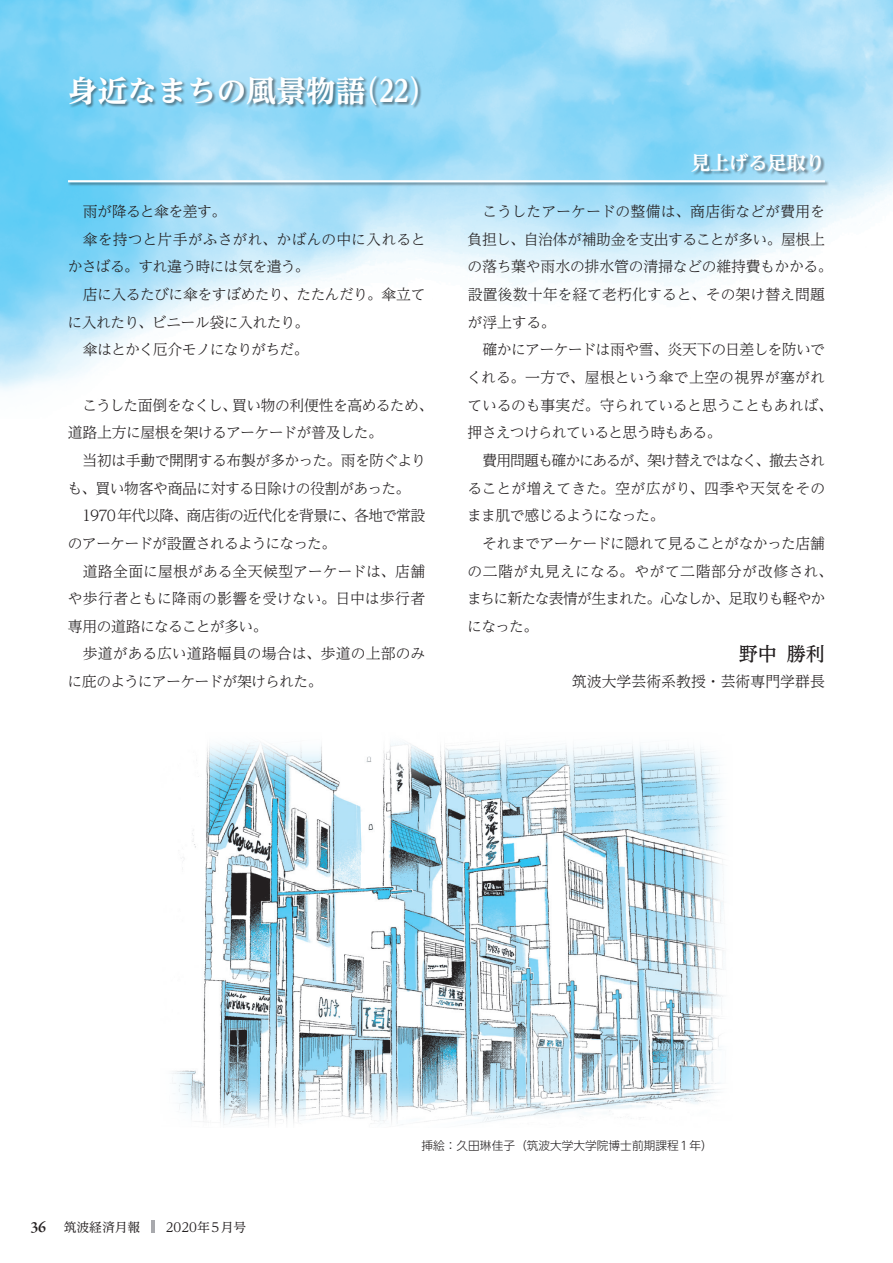
<style>
.page{position:relative;width:893px;height:1263px;background:#fff}
.page>*{position:absolute;margin:0;border:0;box-sizing:border-box;transform-origin:0 0}
.t1{font:700 expanded 29.7px "UD Reimin Pr 6 N";color:#fff}
.t2{font:700 expanded 19.2px "UD Reimin Pr 6 N";color:#fff}
.t3{font:500 19.2px "UD Reimin Pr 6 N";color:#231f20}
.t4{font:300 14.85px/27.6px "UD Reimin Pr 6 N";letter-spacing:-.03em;color:#231f20}
.t5{font:300 14.85px/27.6px "UD Reimin Pr 6 N";letter-spacing:-.01em;color:#231f20}
.t6{font:300 14.85px/27.6px "UD Reimin Pr 6 N";letter-spacing:-.05em;color:#231f20}
.t7{font:300 14.85px "UD Reimin Pr 6 N";letter-spacing:.005em;color:#231f20}
.t8{font:300 14.85px "UD Reimin Pr 6 N";color:#231f20}
.t9{font:300 14.85px "UD Reimin Pr 6 N";letter-spacing:-.06em;color:#231f20}
.t10{font:12.75px "UD Reimin Pr 6 N";color:#231f20}
.t11{font:300 11.7px "UD Shin Go Pr 6";color:#231f20}
.s1{font-family:"Garamond Premr Pro";font-weight:600;font-size:15.9px}
</style>
<div class="page">
<img style="left:172px;top:743px;width:552px;height:382px">
<img style="left:0;top:0;width:893px;height:391px">
<hr style="left:151px;top:1220px;width:4px;height:13px;background:#a8a9ad">
<div style="left:69px;top:76px;width:353px;height:33px;background:#231f20;opacity:.5"></div>
<div style="left:691px;top:153px;width:134px;height:23px;background:#231f20;opacity:.5"></div>
<div style="left:68px;top:180px;width:761px;height:7px;background:#231f20;opacity:.5"></div>
<hr style="left:68px;top:180px;width:757px;height:2px;background:#fff">
<h1 class="t1" style="left:68px;top:66px;width:369px">身近なまちの風景物語（22）</h1>
<p class="t4" style="left:83px;top:197px;width:145px">雨が降ると傘を差す。</p>
<p class="t7" style="left:83px;top:227px;width:344px">傘を持つと片手がふさがれ、かばんの中に入れると</p>
<p class="t4" style="left:68px;top:253px;width:244px">かさばる。すれ違う時には気を遣う。</p>
<p class="t4" style="left:83px;top:280px;width:344px">店に入るたびに傘をすぼめたり、たたんだり。傘立て</p>
<p class="t4" style="left:68px;top:308px;width:243px">に入れたり、ビニール袋に入れたり。</p>
<p class="t9" style="left:83px;top:338px;width:227px">傘はとかく厄介モノになりがちだ。</p>
<p class="t4" style="left:68px;top:391px;width:367px;text-indent:14px">こうした面倒をなくし、買い物の利便性を高めるため、道路上方に屋根を架けるアーケードが普及した。</p>
<p class="t4" style="left:67px;top:446px;width:360px;text-indent:15px">当初は手動で開閉する布製が多かった。雨を防ぐよりも、買い物客や商品に対する日除けの役割があった。</p>
<p class="t6" style="left:68px;top:501px;width:359px;text-indent:15px">1970年代以降、商店街の近代化を背景に、各地で常設のアーケードが設置されるようになった。</p>
<p class="t4" style="left:68px;top:557px;width:359px;text-align:justify;text-indent:15px">道路全面に屋根がある全天候型アーケードは、店舗や歩行者ともに降雨の影響を受けない。日中は歩行者専用の道路になることが多い。</p>
<p class="t5" style="left:68px;top:639px;width:359px;text-indent:15px">歩道がある広い道路幅員の場合は、歩道の上部のみに庇のようにアーケードが架けられた。</p>
<p class="t2" style="left:691px;top:147px;width:135px">見上げる足取り</p>
<p class="t5" style="left:467px;top:197px;width:367px;text-indent:15px">こうしたアーケードの整備は、商店街などが費用を負担し、自治体が補助金を支出することが多い。屋根上の落ち葉や雨水の排水管の清掃などの維持費もかかる。設置後数十年を経て老朽化すると、その架け替え問題が浮上する。</p>
<p class="t4" style="left:467px;top:335px;width:367px;text-indent:15px">確かにアーケードは雨や雪、炎天下の日差しを防いでくれる。一方で、屋根という傘で上空の視界が塞がれているのも事実だ。守られていると思うこともあれば、押さえつけられていると思う時もある。</p>
<p class="t4" style="left:467px;top:446px;width:359px;text-align:justify;text-indent:15px">費用問題も確かにあるが、架け替えではなく、撤去されることが増えてきた。空が広がり、四季や天気をそのまま肌で感じるようになった。</p>
<p class="t4" style="left:467px;top:529px;width:367px;text-indent:15px">それまでアーケードに隠れて見ることがなかった店舗の二階が丸見えになる。やがて二階部分が改修され、まちに新たな表情が生まれた。心なしか、足取りも軽やかになった。</p>
<p class="t3" style="left:739px;top:638px;width:88px">野中勝利</p>
<p class="t8" style="left:572px;top:669px;width:254px">筑波大学芸術系教授・芸術専門学群長</p>
<p class="t10" style="left:30px;top:1216px;width:217px"><span class="s1">36</span> 筑波経済月報　　2020年 5月号</p>
<p class="t11" style="left:421px;top:1136px;width:293px">挿絵：久田琳佳子（筑波大学大学院博士前期課程1年）</p>
</div>
